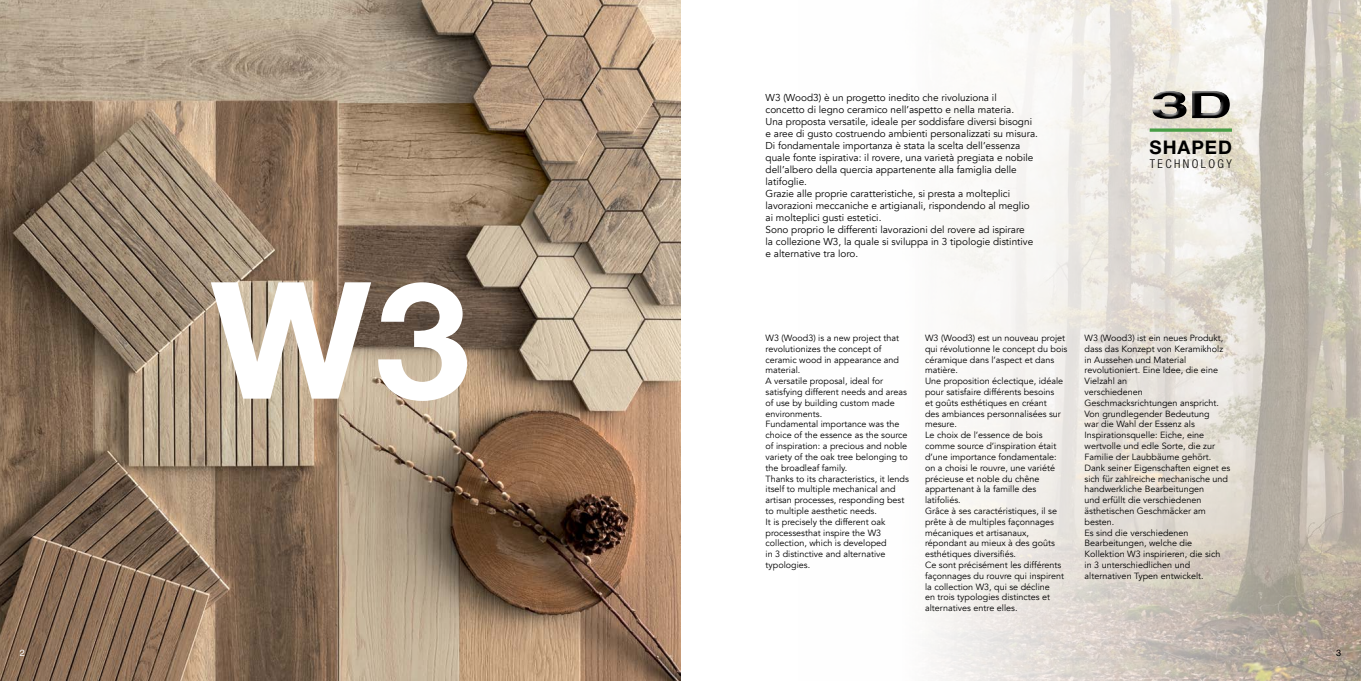
<style>
.page{position:relative;width:1361px;height:681px;background:#fff}
.page>*{position:absolute;margin:0;border:0;box-sizing:border-box;transform-origin:0 0}
.t1{font:700 162.8px "Helvetica Neue LT Std";color:#fff;scale:1.05 1}
.t2{font:700 18.8px "Helvetica Neue LT Std";letter-spacing:.05em;color:#000}
.t3{font:300 condensed 12.1px "Helvetica Neue LT Std";letter-spacing:.2em;color:#000}
.t4{font:10px/12px "Avenir";color:#000}
.t5{font:9px/10.8px "Avenir";color:#000}
.t6{font:9px "Helvetica LT Std";color:#fff}
.t7{font:9px "Helvetica LT Std";color:#000}
</style>
<div class="page">
<img style="left:931px;top:0;width:430px;height:680px">
<img style="left:0;top:0;width:680px;height:680px">
<div style="left:1148px;top:87px;width:83px;height:33px;background:#fff;opacity:.75"></div>
<div style="left:1150px;top:93px;width:83px;height:27px;background:#000;opacity:.75"></div>
<svg style="left:1149px;top:128px;width:83px;height:4px"></svg>
<h1 class="t1" style="left:210px;top:240px;width:249px">W3</h1>
<p class="t4" style="left:765px;top:91px;width:274px">W3 (Wood3) è un progetto inedito che rivoluziona il concetto di legno ceramico nell’aspetto e nella materia.<br>Una proposta versatile, ideale per soddisfare diversi bisogni e aree di gusto costruendo ambienti personalizzati su misura.<br>Di fondamentale importanza è stata la scelta dell’essenza quale fonte ispirativa: il rovere, una varietà pregiata e nobile dell’albero della quercia appartenente alla famiglia delle latifoglie.<br>Grazie alle proprie caratteristiche, si presta a molteplici lavorazioni meccaniche e artigianali, rispondendo al meglio ai molteplici gusti estetici.<br>Sono proprio le differenti lavorazioni del rovere ad ispirare<br>la collezione W3, la quale si sviluppa in 3 tipologie distintive e alternative tra loro.</p>
<h2 class="t2" style="left:1149px;top:135px;width:84px">SHAPED</h2>
<h3 class="t3" style="left:1149px;top:157px;width:84px">TECHNOLOGY</h3>
<p class="t5" style="left:765px;top:332px;width:145px">W3 (Wood3) is a new project that revolutionizes the concept of ceramic wood in appearance and material.<br>A versatile proposal, ideal for satisfying different needs and areas of use by building custom made environments.<br>Fundamental importance was the choice of the essence as the source of inspiration: a precious and noble variety of the oak tree belonging to the broadleaf family.<br>Thanks to its characteristics, it lends itself to multiple mechanical and artisan processes, responding best to multiple aesthetic needs.<br>It is precisely the different oak processesthat inspire the W3 collection, which is developed<br>in 3 distinctive and alternative typologies.</p>
<p class="t5" style="left:925px;top:332px;width:144px">W3 (Wood3) est un nouveau projet qui révolutionne le concept du bois céramique dans l’aspect et dans matière.<br>Une proposition éclectique, idéale pour satisfaire différents besoins<br>et goûts esthétiques en créant<br>des ambiances personnalisées sur mesure.<br>Le choix de l’essence de bois comme source d’inspiration était d’une importance fondamentale: on a choisi le rouvre, une variété précieuse et noble du chêne appartenant à la famille des latifoliés.<br>Grâce à ses caractéristiques, il se prête à de multiples façonnages mécaniques et artisanaux, répondant au mieux à des goûts esthétiques diversifiés.<br>Ce sont précisément les différents façonnages du rouvre qui inspirent la collection W3, qui se décline<br>en trois typologies distinctes et alternatives entre elles.</p>
<p class="t5" style="left:1084px;top:332px;width:147px">W3 (Wood3) ist ein neues Produkt, dass das Konzept von Keramikholz in Aussehen und Material revolutioniert. Eine Idee, die eine<br>Vielzahl an<br>verschiedenen<br>Geschmacksrichtungen anspricht.<br>Von grundlegender Bedeutung<br>war die Wahl der Essenz als<br>Inspirationsquelle: Eiche, eine wertvolle und edle Sorte, die zur<br>Familie der Laubbäume gehört.<br>Dank seiner Eigenschaften eignet es sich für zahlreiche mechanische und handwerkliche Bearbeitungen<br>und erfüllt die verschiedenen ästhetischen Geschmäcker am besten.<br>Es sind die verschiedenen<br>Bearbeitungen, welche die<br>Kollektion W3 inspirieren, die sich<br>in 3 unterschiedlichen und alternativen Typen entwickelt.</p>
<p class="t6" style="left:20px;top:647px;width:7px">2</p>
<p class="t7" style="left:1336px;top:647px;width:7px">3</p>
</div>
